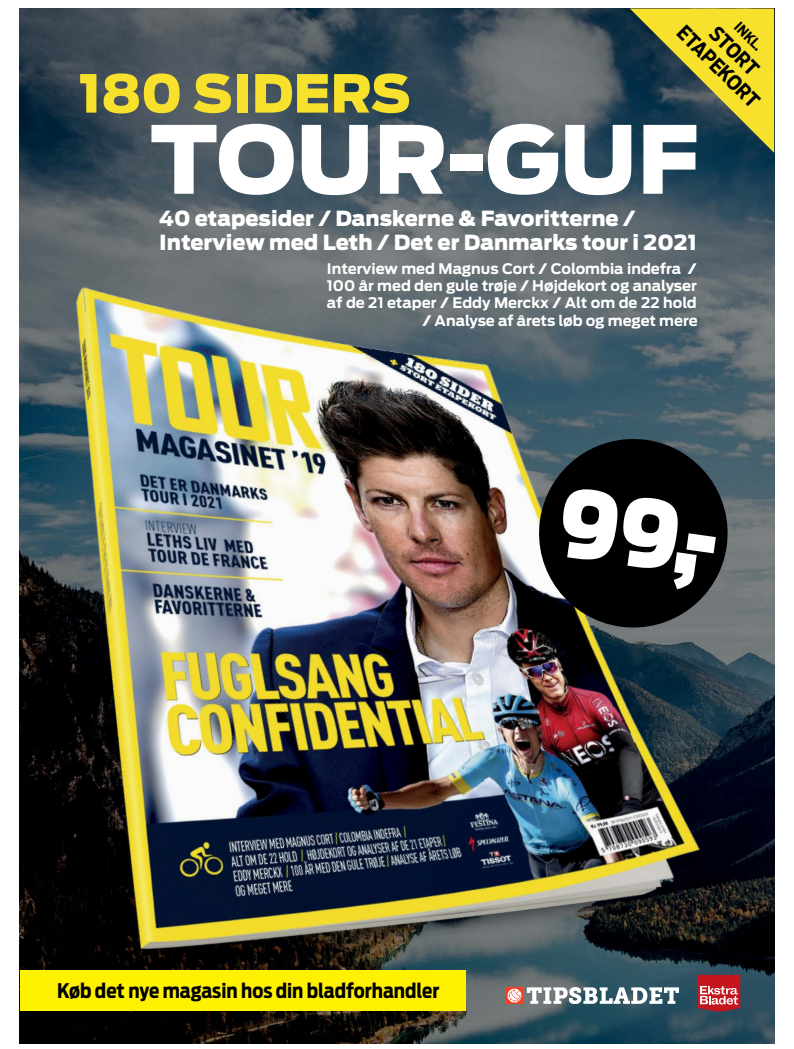
<style>
.page{position:relative;width:794px;height:1049px;background:#fff}
.page>*{position:absolute;margin:0;border:0;box-sizing:border-box;transform-origin:0 0}
.t1{font:900 93.7px "Antenna Cond";color:#fff}
.t2{font:900 92.9px "Antenna";letter-spacing:-.005em;color:#fff}
.t3{font:900 52px "Antenna";color:#f7e12d}
.t4{font:900 20.7px/23.9px "Antenna";color:#fff}
.t5{font:700 20px "Antenna Cond";color:#000}
.t6{font:700 14.5px/17.3px "Antenna";color:#fff;text-align:justify}
.t7{font:700 14px "Antenna Cond";color:#000}
.s1{font-weight:900}
</style>
<div class="page">
<img style="left:20px;top:9px;width:610px;height:86px">
<img style="left:20px;top:95px;width:754px;height:948px">
<svg style="left:533px;top:433px;width:201px;height:201px;background:#1c2021"></svg>
<svg style="left:630px;top:9px;width:144px;height:144px;background:#858b3d"></svg>
<div style="left:20px;top:970px;width:446px;height:40px;background:#fff200"></div>
<svg style="left:527px;top:987px;width:152px;height:17px"></svg>
<svg style="left:506px;top:987px;width:17px;height:17px"></svg>
<svg style="left:507px;top:988px;width:14px;height:14px"></svg>
<svg style="left:697px;top:975px;width:43px;height:36px;background:#c9484d"></svg>
<p class="t7" style="left:743px;top:18px;width:35px;rotate:45deg">INKL.</p>
<h3 class="t5" style="left:722px;top:20px;width:61px;rotate:45deg">STORT</h3>
<h3 class="t5" style="left:690px;top:19px;width:108px;rotate:45deg">ETAPEKORT</h3>
<h3 class="t3" style="left:79px;top:56px;width:333px">180 SIDERS</h3>
<h2 class="t2" style="left:151px;top:93px;width:551px">TOUR-GUF</h2>
<h3 class="t4" style="left:159px;top:207px;width:539px">40 etapesider / Danskerne &amp; Favoritterne /<br>Interview med Leth / Det er Danmarks tour i 2021</h3>
<p class="t6" style="left:327px;top:260px;width:371px">Interview med Magnus Cort <span class="s1">/</span> Colombia indefra <span class="s1">/ </span>100 år med den gule trøje <span class="s1">/</span> Højdekort og analyser af de 21 etaper <span class="s1">/</span> Eddy Merckx <span class="s1">/</span> Alt om de 22 hold</p>
<p class="t6" style="left:422px;top:312px;width:277px"><span class="s1">/</span> Analyse af årets løb og meget mere</p>
<h1 class="t1" style="left:568px;top:457px;width:161px;rotate:8deg">99,-</h1>
<h3 class="t5" style="left:57px;top:977px;width:383px">Køb det nye magasin hos din bladforhandler</h3>
</div>
